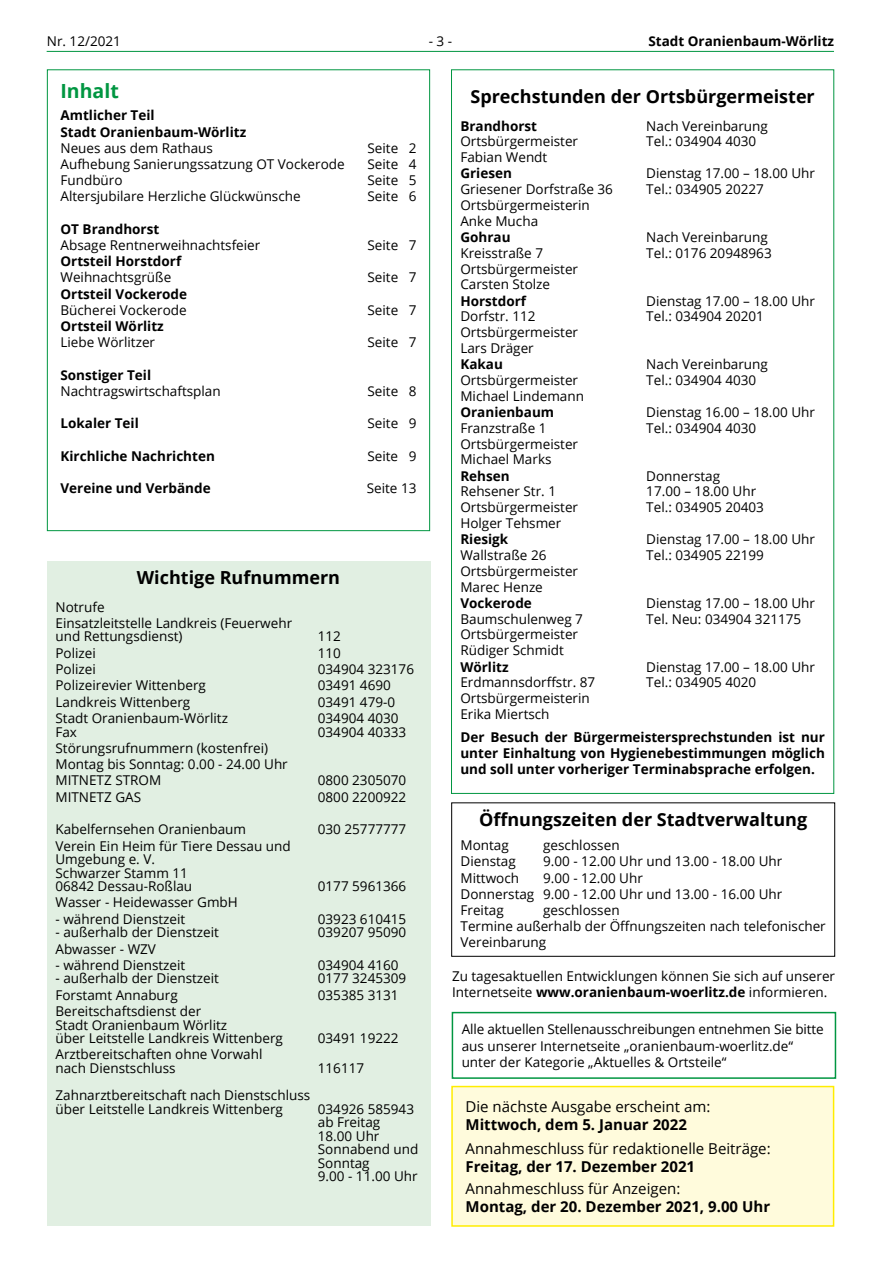
<style>
.page{position:relative;width:881px;height:1263px;background:#fff}
.page>*{position:absolute;margin:0;border:0;box-sizing:border-box;transform-origin:0 0}
.t1{font:700 19.5px "Open Sans";color:#009641}
.t2{font:700 18px "Open Sans";color:#000}
.t3{font:15px "Open Sans";color:#000}
.t4{font:700 15px "Open Sans";color:#000}
.t5{font:13.5px/15.8px "Open Sans";color:#000}
.t6{font:700 13.5px/16.2px "Open Sans";color:#000}
.s1{font-weight:700}
</style>
<div class="page">
<hr style="left:47px;top:51px;width:786px;height:1px;background:#009641">
<div style="left:452px;top:1086px;width:381px;height:140px;background:#fffbdc"></div>
<div style="left:451px;top:1086px;width:383px;height:141px;border:2px solid #ffed00"></div>
<div style="left:451px;top:802px;width:383px;height:155px;border:1px solid #000"></div>
<div style="left:451px;top:1012px;width:384px;height:67px;border:2px solid #009641"></div>
<div style="left:47px;top:561px;width:383px;height:665px;background:#e1efe2"></div>
<p class="t5" style="left:47px;top:33px;width:76px">Nr. 12/2021</p>
<p class="t5" style="left:428px;top:33px;width:25px">- 3 -</p>
<p class="t6" style="left:648px;top:33px;width:187px">Stadt Oranienbaum-Wörlitz</p>
<h1 class="t1" style="left:60px;top:77px;width:60px">Inhalt</h1>
<p class="t6" style="left:60px;top:107px;width:187px">Amtlicher Teil<br>Stadt Oranienbaum-Wörlitz</p>
<p class="t5" style="left:60px;top:140px;width:154px">Neues aus dem Rathaus</p>
<p class="t5" style="left:367px;top:140px;width:50px">Seite 2</p>
<p class="t5" style="left:60px;top:156px;width:285px">Aufhebung Sanierungssatzung OT Vockerode</p>
<p class="t5" style="left:367px;top:156px;width:50px">Seite 4</p>
<p class="t5" style="left:60px;top:172px;width:64px">Fundbüro</p>
<p class="t5" style="left:367px;top:172px;width:50px">Seite 5</p>
<p class="t5" style="left:60px;top:188px;width:242px">Altersjubilare Herzliche Glückwünsche</p>
<p class="t5" style="left:367px;top:188px;width:50px">Seite 6</p>
<p class="t6" style="left:60px;top:220px;width:100px">OT Brandhorst</p>
<p class="t5" style="left:60px;top:237px;width:201px">Absage Rentnerweihnachtsfeier</p>
<p class="t5" style="left:367px;top:237px;width:50px">Seite 7</p>
<p class="t6" style="left:60px;top:253px;width:122px">Ortsteil Horstdorf</p>
<p class="t5" style="left:60px;top:269px;width:112px">Weihnachtsgrüße</p>
<p class="t5" style="left:367px;top:269px;width:50px">Seite 7</p>
<p class="t6" style="left:60px;top:285px;width:128px">Ortsteil Vockerode</p>
<p class="t5" style="left:60px;top:302px;width:128px">Bücherei Vockerode</p>
<p class="t5" style="left:367px;top:302px;width:50px">Seite 7</p>
<p class="t6" style="left:60px;top:318px;width:105px">Ortsteil Wörlitz</p>
<p class="t5" style="left:60px;top:334px;width:96px">Liebe Wörlitzer</p>
<p class="t5" style="left:367px;top:334px;width:50px">Seite 7</p>
<p class="t6" style="left:60px;top:366px;width:92px">Sonstiger Teil</p>
<p class="t5" style="left:60px;top:383px;width:162px">Nachtragswirtschaftsplan</p>
<p class="t5" style="left:367px;top:383px;width:50px">Seite 8</p>
<p class="t6" style="left:60px;top:415px;width:80px">Lokaler Teil</p>
<p class="t5" style="left:367px;top:415px;width:50px">Seite 9</p>
<p class="t6" style="left:60px;top:447px;width:156px">Kirchliche Nachrichten</p>
<p class="t5" style="left:367px;top:447px;width:50px">Seite 9</p>
<p class="t6" style="left:60px;top:480px;width:152px">Vereine und Verbände</p>
<p class="t5" style="left:366px;top:480px;width:51px">Seite 13</p>
<h2 class="t2" style="left:137px;top:564px;width:205px">Wichtige Rufnummern</h2>
<p class="t5" style="left:55px;top:598px;width:238px;line-height:16.4px">Notrufe<br>Einsatzleitstelle Landkreis (Feuerwehr</p>
<p class="t5" style="left:55px;top:628px;width:128px">und Rettungsdienst)</p>
<p class="t5" style="left:318px;top:628px;width:25px">112</p>
<p class="t5" style="left:55px;top:645px;width:42px">Polizei</p>
<p class="t5" style="left:318px;top:645px;width:25px">110</p>
<p class="t5" style="left:55px;top:661px;width:42px">Polizei</p>
<p class="t5" style="left:318px;top:661px;width:98px">034904 323176</p>
<p class="t5" style="left:55px;top:677px;width:152px">Polizeirevier Wittenberg</p>
<p class="t5" style="left:318px;top:677px;width:75px">03491 4690</p>
<p class="t5" style="left:55px;top:694px;width:136px">Landkreis Wittenberg</p>
<p class="t5" style="left:318px;top:694px;width:79px">03491 479-0</p>
<p class="t5" style="left:55px;top:711px;width:174px;line-height:13.5px">Stadt Oranienbaum-Wörlitz<br>Fax</p>
<p class="t5" style="left:318px;top:711px;width:90px;line-height:13.5px">034904 4030<br>034904 40333</p>
<p class="t5" style="left:55px;top:739px;width:234px;line-height:16.2px">Störungsrufnummern (kostenfrei)<br>Montag bis Sonntag: 0.00 - 24.00 Uhr<br>MITNETZ STROM<br>MITNETZ GAS</p>
<p class="t5" style="left:318px;top:772px;width:90px;line-height:16.2px">0800 2305070<br>0800 2200922</p>
<p class="t5" style="left:55px;top:821px;width:192px">Kabelfernsehen Oranienbaum</p>
<p class="t5" style="left:318px;top:821px;width:90px">030 25777777</p>
<p class="t5" style="left:55px;top:838px;width:237px;line-height:13.5px">Verein Ein Heim für Tiere Dessau und<br>Umgebung e. V.<br>Schwarzer Stamm 11<br>06842 Dessau-Roßlau</p>
<p class="t5" style="left:318px;top:878px;width:90px">0177 5961366</p>
<p class="t5" style="left:55px;top:894px;width:184px">Wasser - Heidewasser GmbH</p>
<p class="t5" style="left:55px;top:910px;width:131px">- während Dienstzeit</p>
<p class="t5" style="left:55px;top:924px;width:165px">- außerhalb der Dienstzeit</p>
<p class="t5" style="left:55px;top:940px;width:102px">Abwasser - WZV</p>
<p class="t5" style="left:55px;top:957px;width:131px">- während Dienstzeit</p>
<p class="t5" style="left:55px;top:970px;width:165px">- außerhalb der Dienstzeit</p>
<p class="t5" style="left:318px;top:912px;width:90px;line-height:13.5px">03923 610415<br>039207 95090</p>
<p class="t5" style="left:318px;top:958px;width:90px;line-height:13.5px">034904 4160<br>0177 3245309</p>
<p class="t5" style="left:55px;top:986px;width:124px">Forstamt Annaburg</p>
<p class="t5" style="left:318px;top:986px;width:82px">035385 3131</p>
<p class="t5" style="left:55px;top:1004px;width:229px;line-height:13.5px">Bereitschaftsdienst der<br>Stadt Oranienbaum Wörlitz<br>über Leitstelle Landkreis Wittenberg</p>
<p class="t5" style="left:318px;top:1030px;width:82px">03491 19222</p>
<p class="t5" style="left:55px;top:1047px;width:208px;line-height:13.5px">Arztbereitschaften ohne Vorwahl nach Dienstschluss</p>
<p class="t5" style="left:55px;top:1088px;width:256px;line-height:13.5px">Zahnarztbereitschaft nach Dienstschluss über Leitstelle Landkreis Wittenberg</p>
<p class="t5" style="left:318px;top:1060px;width:48px">116117</p>
<p class="t5" style="left:318px;top:1101px;width:102px;line-height:13.5px">034926 585943 ab Freitag<br>18.00 Uhr<br>Sonnabend und<br>Sonntag<br>9.00 - 11.00 Uhr</p>
<h2 class="t2" style="left:470px;top:83px;width:346px">Sprechstunden der Ortsbürgermeister</h2>
<p class="t6" style="left:460px;top:117px;width:78px">Brandhorst</p>
<p class="t5" style="left:460px;top:133px;width:119px">Ortsbürgermeister<br>Fabian Wendt</p>
<p class="t5" style="left:646px;top:117px;width:123px">Nach Vereinbarung<br>Tel.: 034904 4030</p>
<p class="t6" style="left:460px;top:165px;width:53px">Griesen</p>
<p class="t5" style="left:460px;top:181px;width:154px">Griesener Dorfstraße 36<br>Ortsbürgermeisterin<br>Anke Mucha</p>
<p class="t6" style="left:460px;top:229px;width:52px">Gohrau</p>
<p class="t5" style="left:460px;top:245px;width:119px">Kreisstraße 7<br>Ortsbürgermeister<br>Carsten Stolze</p>
<p class="t6" style="left:460px;top:292px;width:67px">Horstdorf</p>
<p class="t5" style="left:460px;top:308px;width:119px">Dorfstr. 112<br>Ortsbürgermeister<br>Lars Dräger</p>
<p class="t6" style="left:460px;top:356px;width:44px">Kakau</p>
<p class="t5" style="left:460px;top:372px;width:125px">Ortsbürgermeister<br>Michael Lindemann</p>
<p class="t6" style="left:460px;top:404px;width:95px">Oranienbaum</p>
<p class="t5" style="left:460px;top:420px;width:119px">Franzstraße 1<br>Ortsbürgermeister<br>Michael Marks</p>
<p class="t6" style="left:460px;top:467px;width:51px">Rehsen</p>
<p class="t5" style="left:460px;top:483px;width:119px">Rehsener Str. 1<br>Ortsbürgermeister<br>Holger Tehsmer</p>
<p class="t6" style="left:460px;top:531px;width:49px">Riesigk</p>
<p class="t5" style="left:460px;top:547px;width:119px">Wallstraße 26<br>Ortsbürgermeister<br>Marec Henze</p>
<p class="t6" style="left:460px;top:595px;width:73px">Vockerode</p>
<p class="t5" style="left:460px;top:610px;width:124px">Baumschulenweg 7<br>Ortsbürgermeister<br>Rüdiger Schmidt</p>
<p class="t6" style="left:460px;top:658px;width:50px">Wörlitz</p>
<p class="t5" style="left:460px;top:674px;width:136px">Erdmannsdorffstr. 87<br>Ortsbürgermeisterin<br>Erika Miertsch</p>
<p class="t5" style="left:646px;top:165px;width:170px">Dienstag 17.00 – 18.00 Uhr<br>Tel.: 034905 20227</p>
<p class="t5" style="left:646px;top:229px;width:127px">Nach Vereinbarung<br>Tel.: 0176 20948963</p>
<p class="t5" style="left:646px;top:292px;width:170px">Dienstag 17.00 – 18.00 Uhr<br>Tel.: 034904 20201</p>
<p class="t5" style="left:646px;top:356px;width:123px">Nach Vereinbarung<br>Tel.: 034904 4030</p>
<p class="t5" style="left:646px;top:404px;width:170px">Dienstag 16.00 – 18.00 Uhr<br>Tel.: 034904 4030</p>
<p class="t5" style="left:646px;top:468px;width:119px">Donnerstag<br>17.00 – 18.00 Uhr<br>Tel.: 034905 20403</p>
<p class="t5" style="left:646px;top:531px;width:170px">Dienstag 17.00 – 18.00 Uhr<br>Tel.: 034905 22199</p>
<p class="t5" style="left:646px;top:595px;width:170px;line-height:16.2px">Dienstag 17.00 – 18.00 Uhr<br>Tel. Neu: 034904 321175</p>
<p class="t5" style="left:646px;top:658px;width:170px">Dienstag 17.00 – 18.00 Uhr<br>Tel.: 034905 4020</p>
<p class="t6" style="left:460px;top:729px;width:366px;text-align:justify">Der Besuch der Bürgermeistersprechstunden ist nur unter Einhaltung von Hygienebestimmungen möglich und soll unter vorheriger Terminabsprache erfolgen.</p>
<h2 class="t2" style="left:479px;top:806px;width:329px">Öffnungszeiten der Stadtverwaltung</h2>
<p class="t5" style="left:460px;top:837px;width:50px">Montag</p>
<p class="t5" style="left:543px;top:837px;width:78px">geschlossen</p>
<p class="t5" style="left:460px;top:853px;width:57px">Dienstag</p>
<p class="t5" style="left:543px;top:853px;width:241px">9.00 - 12.00 Uhr und 13.00 - 18.00 Uhr</p>
<p class="t5" style="left:460px;top:869px;width:60px">Mittwoch</p>
<p class="t5" style="left:460px;top:869px;width:323px;line-height:16.2px;text-indent:82px">9.00 - 12.00 Uhr<br>Donnerstag 9.00 - 12.00 Uhr und 13.00 - 16.00 Uhr<br>Freitag</p>
<p class="t5" style="left:460px;top:902px;width:366px;line-height:16.2px;text-indent:82px">geschlossen<br>Termine außerhalb der Öffnungszeiten nach telefonischer<br>Vereinbarung</p>
<p class="t5" style="left:452px;top:967px;width:384px;line-height:16.2px">Zu tagesaktuellen Entwicklungen können Sie sich auf unserer<br>Internetseite <span class="s1">www.oranienbaum-woerlitz.de</span> informieren.</p>
<p class="t5" style="left:461px;top:1021px;width:363px;line-height:16.2px">Alle aktuellen Stellenausschreibungen entnehmen Sie bitte aus unserer Internetseite „oranienbaum-woerlitz.de“ unter der Kategorie „Aktuelles &amp; Ortsteile“</p>
<p class="t3" style="left:465px;top:1096px;width:246px">Die nächste Ausgabe erscheint am:</p>
<p class="t4" style="left:465px;top:1114px;width:223px">Mittwoch, dem 5. Januar 2022</p>
<p class="t3" style="left:465px;top:1138px;width:306px">Annahmeschluss für redaktionelle Beiträge:</p>
<p class="t4" style="left:465px;top:1156px;width:231px">Freitag, der 17. Dezember 2021</p>
<p class="t3" style="left:465px;top:1178px;width:216px">Annahmeschluss für Anzeigen:</p>
<p class="t4" style="left:465px;top:1196px;width:306px">Montag, der 20. Dezember 2021, 9.00 Uhr</p>
</div>
